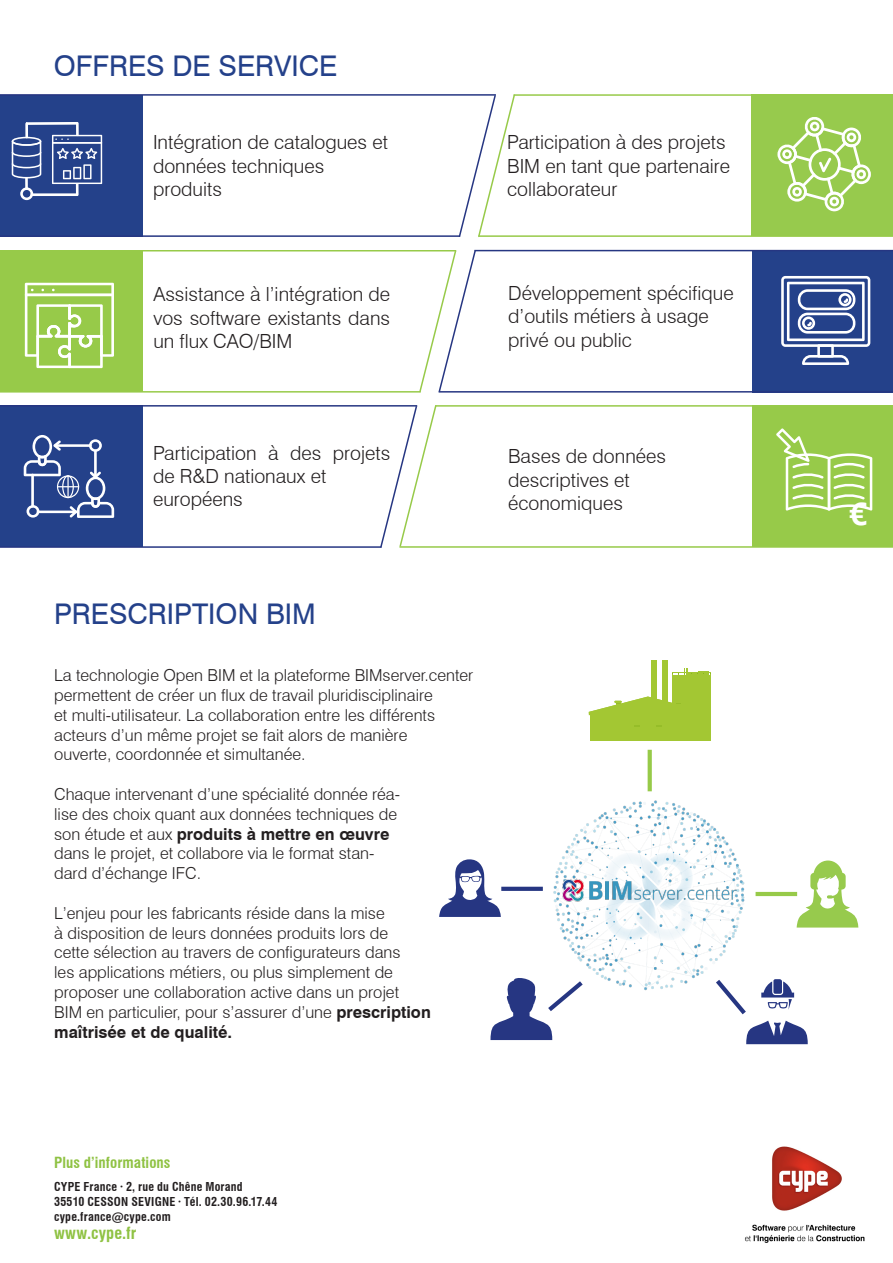
<style>
.page{position:relative;width:893px;height:1263px;background:#fff}
.page>*{position:absolute;margin:0;border:0;box-sizing:border-box;transform-origin:0 0}
.t1{font:700 34.5px "Consolas";color:#fff}
.t2{font:28.5px "Swiss 721 BT";color:#24418a}
.t3{font:300 19.5px/23.4px "Swiss 721 BT";color:#231f20}
.t4{font:300 16.5px/19.8px "Swiss 721 BT";color:#231f20}
.t5{font:700 condensed 16.5px "Swiss 721 BT";letter-spacing:.01em;color:#8fc243}
.t6{font:700 condensed 15px "Swiss 721 BT";letter-spacing:.005em;color:#8fc243}
.t7{font:700 condensed 12px/15px "Swiss 721 BT";letter-spacing:.015em;color:#231f20}
.s1{font-weight:700}
</style>
<div class="page">
<img style="left:553px;top:800px;width:192px;height:191px">
<svg style="left:439px;top:859px;width:62px;height:58px"></svg>
<svg style="left:797px;top:860px;width:61px;height:67px"></svg>
<div style="left:672px;top:676px;width:39px;height:65px;background:#a3c733"></div>
<div style="left:662px;top:660px;width:5px;height:58px;background:#a3c733"></div>
<div style="left:651px;top:660px;width:6px;height:58px;background:#a3c733"></div>
<div style="left:591px;top:715px;width:114px;height:26px;background:#a3c733"></div>
<svg style="left:672px;top:668px;width:39px;height:8px"></svg>
<svg style="left:589px;top:692px;width:92px;height:40px"></svg>
<svg style="left:501px;top:887px;width:42px;height:4px"></svg>
<hr style="left:756px;top:892px;width:41px;height:4px;background:#97ca49">
<svg style="left:712px;top:975px;width:96px;height:69px"></svg>
<svg style="left:490px;top:976px;width:97px;height:64px"></svg>
<svg style="left:648px;top:750px;width:4px;height:41px"></svg>
<img style="left:745px;top:1146px;width:120px;height:97px">
<img style="left:561px;top:878px;width:176px;height:26px">
<svg style="left:0;top:94px;width:458px;height:143px"></svg>
<svg style="left:477px;top:249px;width:416px;height:144px"></svg>
<svg style="left:0;top:405px;width:379px;height:143px"></svg>
<svg style="left:0;top:250px;width:418px;height:143px"></svg>
<svg style="left:438px;top:405px;width:455px;height:143px"></svg>
<svg style="left:458px;top:94px;width:19px;height:143px"></svg>
<hr style="left:475px;top:250px;width:418px;height:1px;background:#263682">
<svg style="left:418px;top:249px;width:59px;height:144px"></svg>
<svg style="left:379px;top:405px;width:59px;height:143px"></svg>
<svg style="left:477px;top:94px;width:416px;height:143px"></svg>
<h2 class="t2" style="left:54px;top:49px;width:285px">OFFRES DE SERVICE</h2>
<p class="t3" style="left:153px;top:130px;width:236px">Intégration de catalogues et données techniques produits</p>
<p class="t3" style="left:153px;top:283px;width:238px;text-align:justify">Assistance à l’intégration de vos software existants dans un flux CAO/BIM</p>
<p class="t3" style="left:507px;top:130px;width:225px">Participation à des projets<br>BIM en tant que partenaire collaborateur</p>
<p class="t3" style="left:508px;top:281px;width:227px">Développement spécifique d’outils métiers à usage privé ou public</p>
<p class="t3" style="left:153px;top:441px;width:239px">Participation à des projets de R&amp;D nationaux et européens</p>
<h2 class="t2" style="left:54px;top:597px;width:263px">PRESCRIPTION BIM</h2>
<p class="t4" style="left:54px;top:665px;width:421px">La technologie Open BIM et la plateforme BIMserver.center permettent de créer un flux de travail pluridisciplinaire<br>et multi-utilisateur. La collaboration entre les différents acteurs d’un même projet se fait alors de manière<br>ouverte, coordonnée et simultanée.</p>
<p class="t4" style="left:54px;top:784px;width:348px">Chaque intervenant d’une spécialité donnée réa&shy;lise des choix quant aux données techniques de son étude et aux <span class="s1">produits à mettre en œuvre </span>dans le projet, et collabore via le format stan&shy;dard d’échange IFC.</p>
<p class="t4" style="left:54px;top:903px;width:378px">L’enjeu pour les fabricants réside dans la mise<br>à disposition de leurs données produits lors de<br>cette sélection au travers de configurateurs dans<br>les applications métiers, ou plus simplement de proposer une collaboration active dans un projet BIM en particulier, pour s’assurer d’une <span class="s1">prescription maîtrisée et de qualité.</span></p>
<p class="t3" style="left:508px;top:445px;width:159px">Bases de données descriptives et économiques</p>
<p class="t6" style="left:54px;top:1153px;width:118px">Plus d’informations</p>
<p class="t7" style="left:54px;top:1179px;width:225px">CYPE France · 2, rue du Chêne Morand<br>35510 CESSON SEVIGNE · Tél. 02.30.96.17.44 cype.france@cype.com</p>
<p class="t5" style="left:54px;top:1223px;width:84px">www.cype.fr</p>
<h1 class="t1" style="left:849px;top:492px;width:20px">€</h1>
</div>
